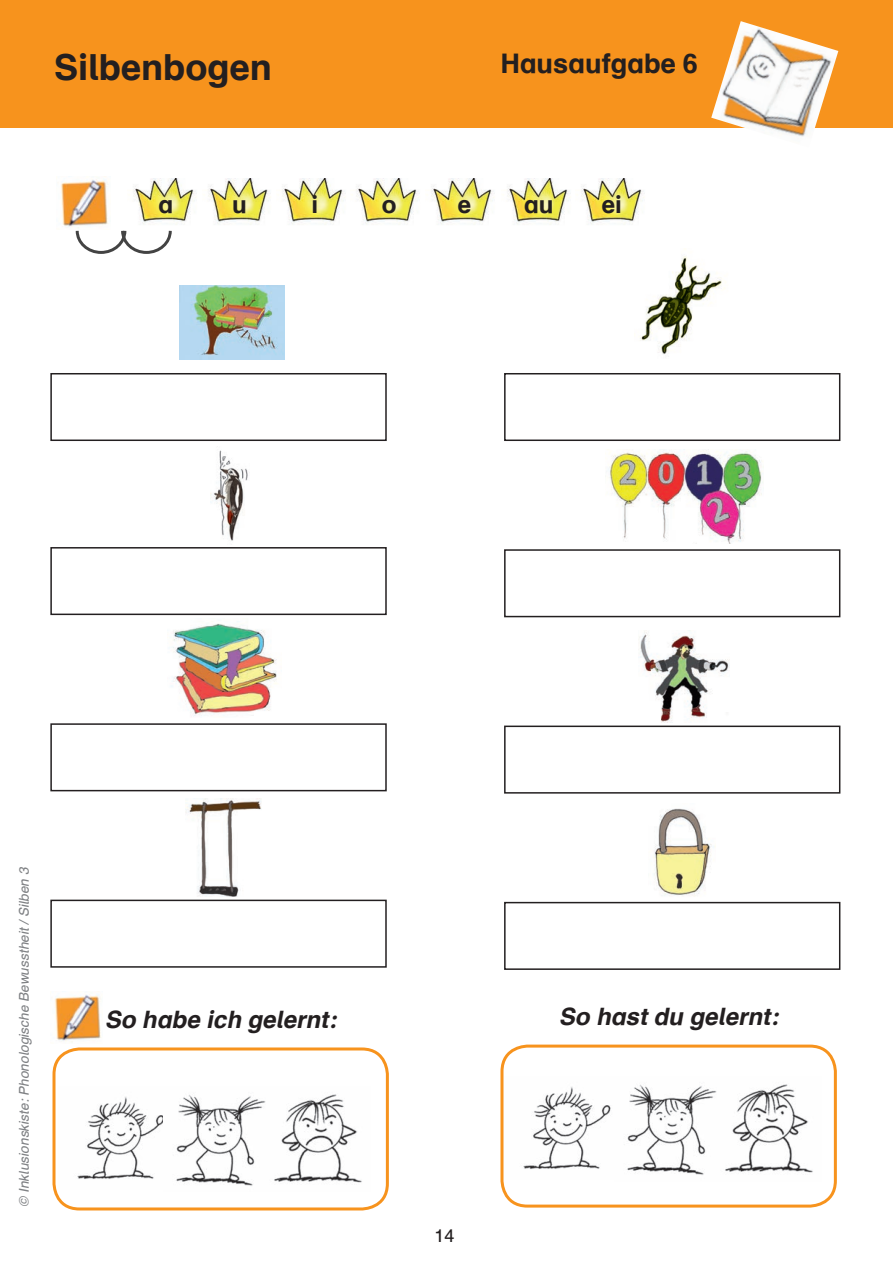
<style>
.page{position:relative;width:893px;height:1263px;background:#fff}
.page>*{position:absolute;margin:0;border:0;box-sizing:border-box;transform-origin:0 0}
.t1{font:700 36px "Auer Schulbuch";color:#231f20}
.t2{font:700 27px "Auer Schulbuch";color:#231f20}
.t3{font:italic 700 24px "Auer Schulbuch";color:#231f20}
.t4{font:700 24px "Auer Schulbuch";color:#231f20}
.t5{font:18px "Auer Schulbuch";color:#231f20}
.t6{font:italic 13.5px "Auer Schulbuch";letter-spacing:-.01em;color:#808285}
</style>
<div class="page">
<div style="left:0;top:0;width:893px;height:128px;background:#f7931d"></div>
<div style="left:52px;top:1047px;width:337px;height:163px;border:3px solid #f7931d;border-radius:26px"></div>
<img style="left:61px;top:176px;width:47px;height:52px">
<img style="left:133px;top:179px;width:511px;height:46px">
<div style="left:50px;top:547px;width:337px;height:68px;border:2px solid #231f20"></div>
<div style="left:50px;top:723px;width:337px;height:68px;border:2px solid #231f20"></div>
<div style="left:50px;top:900px;width:337px;height:68px;border:2px solid #231f20"></div>
<img style="left:711px;top:21px;width:127px;height:116px">
<div style="left:500px;top:1044px;width:337px;height:163px;border:3px solid #f7931d;border-radius:26px"></div>
<img style="left:77px;top:1096px;width:86px;height:83px">
<img style="left:176px;top:1095px;width:90px;height:91px">
<img style="left:274px;top:1094px;width:88px;height:89px">
<img style="left:523px;top:1086px;width:88px;height:83px">
<img style="left:627px;top:1084px;width:90px;height:91px">
<img style="left:725px;top:1084px;width:88px;height:89px">
<div style="left:504px;top:373px;width:336px;height:68px;border:2px solid #231f20"></div>
<div style="left:504px;top:549px;width:336px;height:68px;border:2px solid #231f20"></div>
<div style="left:504px;top:725px;width:336px;height:69px;border:2px solid #231f20"></div>
<div style="left:504px;top:902px;width:336px;height:68px;border:2px solid #231f20"></div>
<svg style="left:75px;top:230px;width:97px;height:24px"></svg>
<img style="left:54px;top:991px;width:47px;height:51px">
<img style="left:653px;top:808px;width:63px;height:89px">
<img style="left:638px;top:631px;width:92px;height:91px">
<img style="left:607px;top:449px;width:155px;height:94px">
<img style="left:640px;top:256px;width:85px;height:99px">
<img style="left:186px;top:799px;width:75px;height:97px">
<img style="left:171px;top:621px;width:106px;height:95px">
<img style="left:210px;top:450px;width:38px;height:91px">
<img style="left:180px;top:286px;width:105px;height:73px">
<div style="left:50px;top:373px;width:337px;height:68px;border:2px solid #231f20"></div>
<h1 class="t1" style="left:54px;top:44px;width:219px">Silbenbogen</h1>
<p class="t2" style="left:500px;top:46px;width:199px">Hausaufgabe 6</p>
<h3 class="t4" style="left:158px;top:189px;width:16px">a</h3>
<h3 class="t4" style="left:232px;top:189px;width:16px">u</h3>
<h3 class="t4" style="left:312px;top:189px;width:8px">i</h3>
<h3 class="t4" style="left:382px;top:189px;width:16px">o</h3>
<h3 class="t4" style="left:458px;top:189px;width:15px">e</h3>
<h3 class="t4" style="left:524px;top:189px;width:31px">au</h3>
<h3 class="t4" style="left:602px;top:189px;width:22px">ei</h3>
<p class="t6" style="left:16px;top:1206px;width:341px;rotate:-90deg">© Inklusionskiste: Phonologische Bewusstheit / Silben 3</p>
<h3 class="t3" style="left:105px;top:1004px;width:233px">So habe ich gelernt:</h3>
<h3 class="t5" style="left:434px;top:1225px;width:22px">14</h3>
<h3 class="t3" style="left:559px;top:1001px;width:221px">So hast du gelernt:</h3>
</div>
